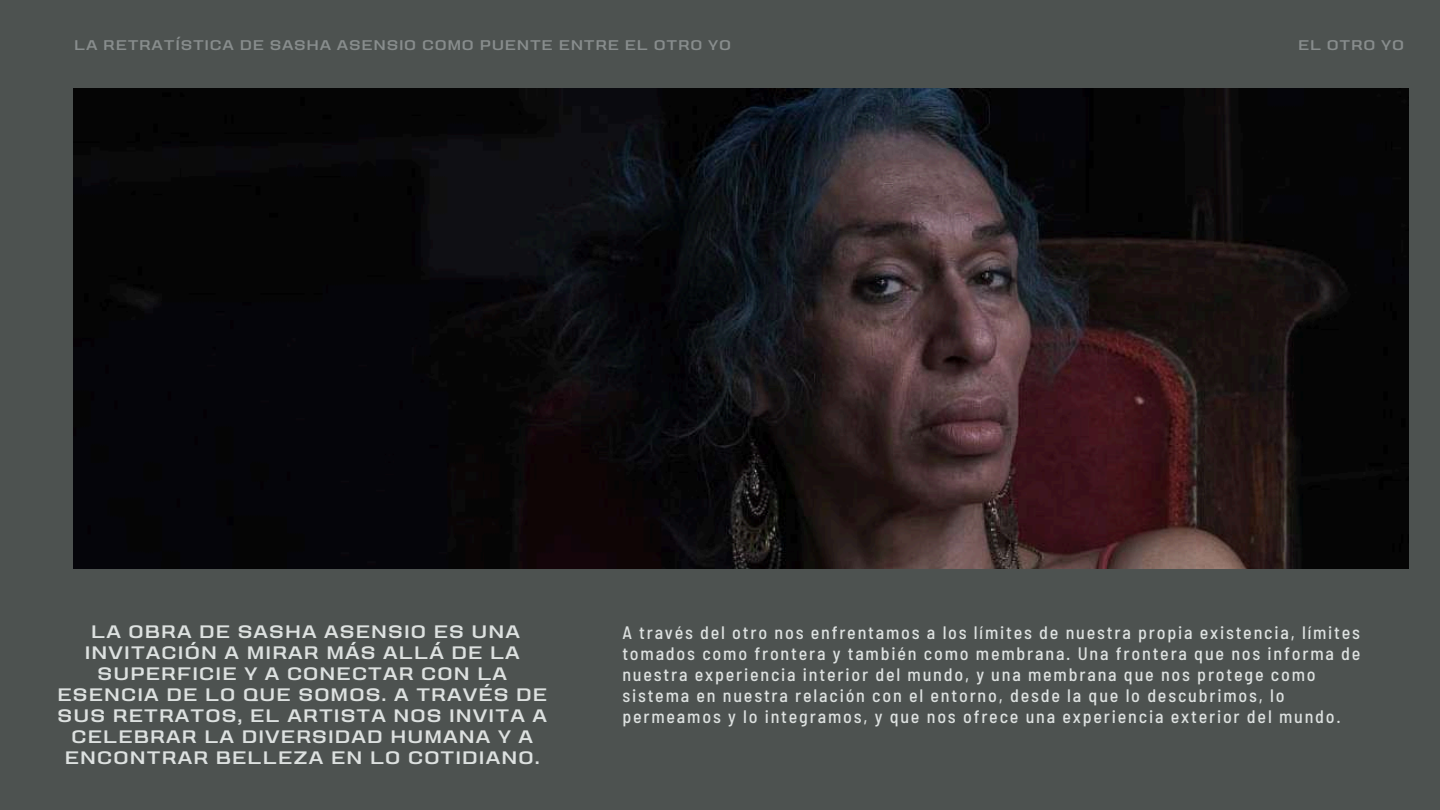
<style>
.page{position:relative;width:1440px;height:810px;background:#4d5250}
.page>*{position:absolute;margin:0;border:0;box-sizing:border-box;transform-origin:0 0}
.t1{font:500 semi-condensed 18px/21px "Barlow";letter-spacing:.1em;color:#dde1e0}
.t2{font:500 expanded 18px/21px "Karnchang";letter-spacing:.1em;color:#dde1e0;text-align:center}
.t3{font:500 expanded 14px "Karnchang";letter-spacing:.1em;color:#888d8d}
</style>
<div class="page">
<img style="left:74px;top:88px;width:1335px;height:480px">
<p class="t3" style="left:75px;top:39px;width:658px">LA RETRATÍSTICA DE SASHA ASENSIO COMO PUENTE ENTRE EL OTRO YO</p>
<p class="t3" style="left:1298px;top:39px;width:107px">EL OTRO YO</p>
<p class="t2" style="left:58px;top:622px;width:491px">LA OBRA DE SASHA ASENSIO ES UNA<br>INVITACIÓN A MIRAR MÁS ALLÁ DE LA<br>SUPERFICIE Y A CONECTAR CON LA<br>ESENCIA DE LO QUE SOMOS. A TRAVÉS DE<br>SUS RETRATOS, EL ARTISTA NOS INVITA A<br>CELEBRAR LA DIVERSIDAD HUMANA Y A<br>ENCONTRAR BELLEZA EN LO COTIDIANO.</p>
<p class="t1" style="left:622px;top:622px;width:740px">A través del otro nos enfrentamos a los límites de nuestra propia existencia, límites tomados como frontera y también como membrana. Una frontera que nos informa de nuestra experiencia interior del mundo, y una membrana que nos protege como sistema en nuestra relación con el entorno, desde la que lo descubrimos, lo permeamos y lo integramos, y que nos ofrece una experiencia exterior del mundo.</p>
</div>
